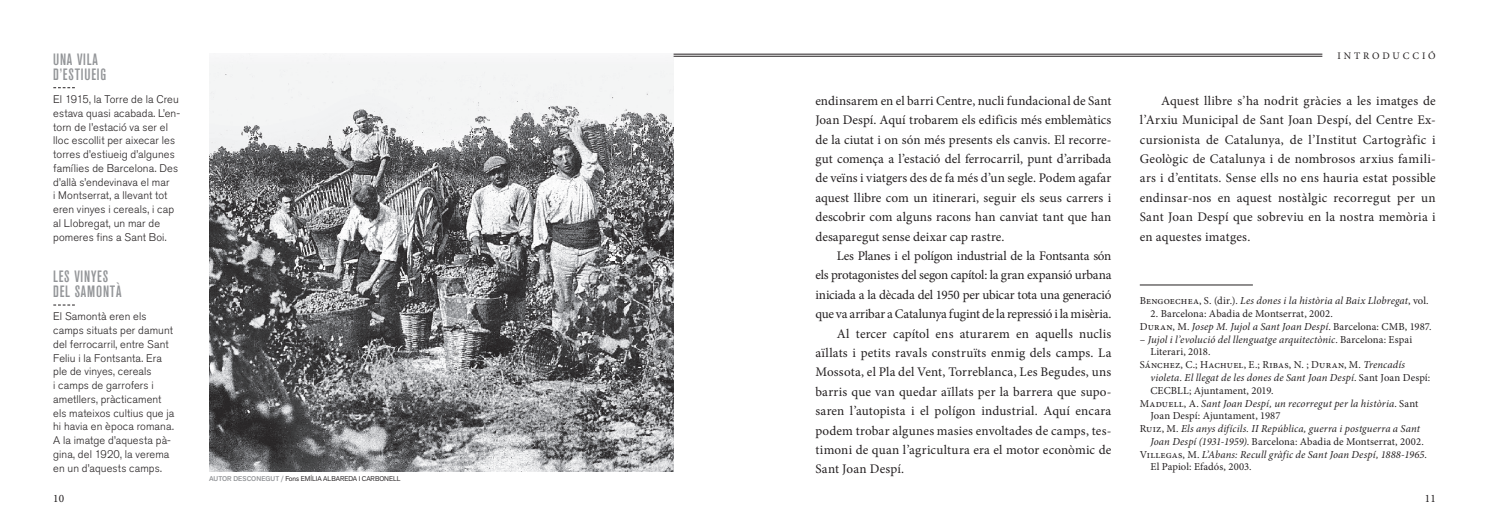
<style>
.page{position:relative;width:1489px;height:525px;background:#fff}
.page>*{position:absolute;margin:0;border:0;box-sizing:border-box;transform-origin:0 0}
.t1{font:500 condensed 16.25px/15px "Akzidenz Grotesk BQ";letter-spacing:.05em;color:#939598}
.t2{font:13.12px/19.4px "Minion Pro";letter-spacing:.01em;color:#231f20;text-align:justify}
.t3{font:13.12px "Minion Pro";letter-spacing:-.02em;color:#231f20}
.t4{font:13.12px "Minion Pro";letter-spacing:-.01em;color:#231f20}
.t5{font:13.12px "Minion Pro";letter-spacing:-.015em;color:#231f20}
.t6{font:11.25px "Minion Pro";color:#231f20}
.t7{font:300 11px/13.8px "Akzidenz Grotesk BQ";letter-spacing:.01em;color:#231f20}
.t8{font:italic 10.62px "Minion Pro";letter-spacing:.01em;color:#231f20}
.t9{font:10.62px/12.8px "Minion Pro";letter-spacing:.01em;color:#231f20}
.t10{font:10px "Minion Pro";letter-spacing:.29em;color:#231f20}
.t11{font:6.88px "Akzid Grtsk Next";color:#231f20}
.s1{font-weight:500;color:#939598}
.s2{font-style:normal}
.s3{font-style:italic}
</style>
<div class="page">
<img style="left:209px;top:53px;width:464px;height:418px">
<hr style="left:673px;top:54px;width:649px;height:1px;background:#231f20">
<hr style="left:673px;top:56px;width:649px;height:1px;background:#231f20">
<svg style="left:53px;top:87px;width:22px;height:1px"></svg>
<svg style="left:53px;top:304px;width:22px;height:1px"></svg>
<hr style="left:1139px;top:284px;width:113px;height:1px;background:#231f20">
<p class="t1" style="left:53px;top:51px;width:55px">UNA VILA<br>D’ESTIUEIG</p>
<p class="t7" style="left:53px;top:93px;width:128px">El 1915, la Torre de la Creu estava quasi acabada. L’en&shy;torn de l’estació va ser el lloc escollit per aixecar les torres d’estiueig d’algunes famílies de Barcelona. Des d’allà s’endevinava el mar<br>i Montserrat, a llevant tot eren vinyes i cereals, i cap al Llobregat, un mar de pomeres fins a Sant Boi.</p>
<p class="t1" style="left:53px;top:269px;width:70px">LES VINYES<br>DEL SAMONTÀ</p>
<p class="t7" style="left:53px;top:310px;width:123px">El Samontà eren els camps situats per damunt del ferrocarril, entre Sant<br>Feliu i la Fontsanta. Era ple de vinyes, cereals<br>i camps de garrofers i ametllers, pràcticament els mateixos cultius que ja hi havia en època romana.<br>A la imatge d’aquesta pà&shy;gina, del 1920, la verema en un d’aquests camps.</p>
<p class="t11" style="left:209px;top:473px;width:193px"><span class="s1">AUTOR DESCONEGUT /</span> Fons EMÍLIA ALBAREDA I CARBONELL</p>
<p class="t2" style="left:815px;top:91px;width:297px">endinsarem en el barri Centre, nucli fundacional de Sant Joan Despí. Aquí trobarem els edificis més emblemàtics de la ciutat i on són més presents els canvis. El recorre&shy;gut comença a l’estació del ferrocarril, punt d’arribada de veïns i viatgers des de fa més d’un segle. Podem agafar aquest llibre com un itinerari, seguir els seus carrers i descobrir com alguns racons han canviat tant que han desaparegut sense deixar cap rastre.</p>
<p class="t5" style="left:836px;top:247px;width:276px">Les Planes i el polígon industrial de la Fontsanta són</p>
<p class="t3" style="left:815px;top:266px;width:297px">els protagonistes del segon capítol: la gran expansió urbana</p>
<p class="t3" style="left:815px;top:285px;width:297px">iniciada a la dècada del 1950 per ubicar tota una generació</p>
<p class="t4" style="left:815px;top:305px;width:297px">que va arribar a Catalunya fugint de la repressió i la misèria.</p>
<p class="t2" style="left:836px;top:323px;width:276px">Al tercer capítol ens aturarem en aquells nuclis</p>
<p class="t2" style="left:815px;top:343px;width:297px">aïllats i petits ravals construïts enmig dels camps. La</p>
<p class="t2" style="left:815px;top:362px;width:297px">Mossota, el Pla del Vent, Torreblanca, Les Begudes, uns</p>
<p class="t2" style="left:815px;top:382px;width:297px">barris que van quedar aïllats per la barrera que supo-</p>
<p class="t2" style="left:815px;top:401px;width:297px">saren l’autopista i el polígon industrial. Aquí encara</p>
<p class="t2" style="left:815px;top:420px;width:297px">podem trobar algunes masies envoltades de camps, tes-</p>
<p class="t2" style="left:815px;top:440px;width:297px">timoni de quan l’agricultura era el motor econòmic de</p>
<p class="t2" style="left:815px;top:459px;width:90px">Sant Joan Despí.</p>
<p class="t10" style="left:1337px;top:49px;width:100px">INTRODUCCIÓ</p>
<p class="t2" style="left:1139px;top:91px;width:297px;text-indent:21px">Aquest llibre s’ha nodrit gràcies a les imatges de l’Arxiu Municipal de Sant Joan Despí, del Centre Ex&shy;cursionista de Catalunya, de l’Institut Cartogràfic i Geològic de Catalunya i de nombrosos arxius famili&shy;ars i d’entitats. Sense ells no ens hauria estat possible endinsar-nos en aquest nostàlgic recorregut per un Sant Joan Despí que sobreviu en la nostra memòria i en aquestes imatges.</p>
<p class="t8" style="left:1139px;top:293px;width:290px"><span class="s2">Bengoechea, S. (dir.).</span> Les dones i la història al Baix Llobregat<span class="s2">, vol.</span></p>
<p class="t9" style="left:1139px;top:307px;width:293px;text-indent:11px">2. Barcelona: Abadia de Montserrat, 2002.<br>Duran, M. <span class="s3">Josep M. Jujol a Sant Joan Despí</span>. Barcelona: CMB, 1987.</p>
<p class="t8" style="left:1139px;top:332px;width:274px"><span class="s2">–</span> Jujol i l’evolució del llenguatge arquitectònic<span class="s2">. Barcelona: Espai</span></p>
<p class="t9" style="left:1150px;top:345px;width:62px">Literari, 2018.</p>
<p class="t9" style="left:1139px;top:358px;width:267px">Sánchez, C.; Hachuel, E.; Ribas, N. ; Duran, M. <span class="s3">Trencadís</span></p>
<p class="t8" style="left:1150px;top:370px;width:281px">violeta. El llegat de les dones de Sant Joan Despí<span class="s2">. Sant Joan Despí:</span></p>
<p class="t9" style="left:1150px;top:384px;width:125px">CECBLL; Ajuntament, 2019.</p>
<p class="t8" style="left:1139px;top:395px;width:280px"><span class="s2">Maduell, A.</span> Sant Joan Despí, un recorregut per la història<span class="s2">. Sant</span></p>
<p class="t9" style="left:1150px;top:409px;width:131px">Joan Despí: Ajuntament, 1987</p>
<p class="t8" style="left:1139px;top:421px;width:282px"><span class="s2">Ruiz, M.</span> Els anys difícils. II República, guerra i postguerra a Sant</p>
<p class="t9" style="left:1150px;top:435px;width:275px"><span class="s3">Joan Despí (1931-1959)</span>. Barcelona: Abadia de Montserrat, 2002.</p>
<p class="t8" style="left:1139px;top:446px;width:288px"><span class="s2">Villegas, M.</span> L’Abans: Recull gràfic de Sant Joan Despí, 1888-1965<span class="s2">.</span></p>
<p class="t9" style="left:1150px;top:460px;width:103px">El Papiol: Efadós, 2003.</p>
<p class="t6" style="left:53px;top:491px;width:12px">10</p>
<p class="t6" style="left:1424px;top:491px;width:12px">11</p>
</div>
